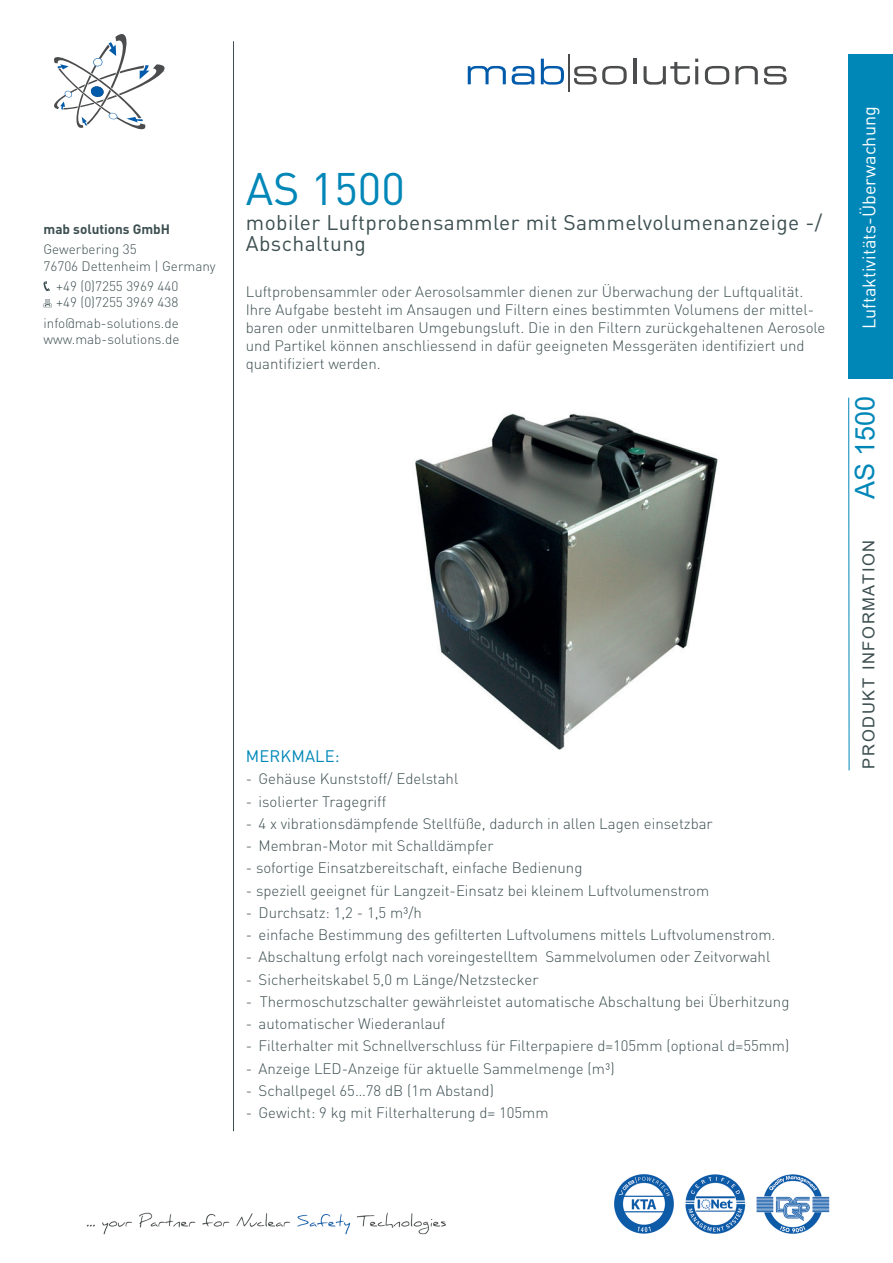
<style>
.page{position:relative;width:893px;height:1263px;background:#fff}
.page>*{position:absolute;margin:0;border:0;box-sizing:border-box;transform-origin:0 0}
.t1{font:45px "DIN Pro";color:#0087b8}
.t2{font:27px "Arial";color:#0087b8}
.t3{font:21px/21px "DIN Pro";letter-spacing:.02em;color:#3d4f51}
.t4{font:18px "DIN Pro";color:#fff}
.t5{font:16.5px "Arial";letter-spacing:.1em;color:#3d4f51}
.t6{font:16.5px "DIN Pro";letter-spacing:.01em;color:#0087b8}
.t7{font:300 15px/18px "DIN Pro";color:#3d4f51}
.t8{font:300 13.5px/16.2px "DIN Pro";color:#3d4f51}
.t9{font:700 13.5px "DIN Pro";color:#3d4f51}
</style>
<div class="page">
<svg style="left:468px;top:66px;width:38px;height:18px"></svg>
<svg style="left:512px;top:66px;width:22px;height:19px"></svg>
<svg style="left:541px;top:59px;width:23px;height:26px"></svg>
<svg style="left:574px;top:66px;width:53px;height:19px"></svg>
<hr style="left:633px;top:59px;width:3px;height:25px;background:#4b4c4d">
<svg style="left:644px;top:59px;width:54px;height:26px"></svg>
<svg style="left:705px;top:66px;width:24px;height:19px"></svg>
<svg style="left:735px;top:66px;width:23px;height:18px"></svg>
<svg style="left:764px;top:66px;width:23px;height:19px"></svg>
<hr style="left:569px;top:54px;width:1px;height:37px;background:#4b4c4d">
<svg style="left:54px;top:34px;width:111px;height:95px"></svg>
<hr style="left:848px;top:398px;width:1px;height:372px;background:#0087b8">
<div style="left:848px;top:54px;width:45px;height:324px;background:#0087b8"></div>
<img style="left:86px;top:1174px;width:744px;height:61px">
<hr style="left:233px;top:41px;width:1px;height:1090px;background:#3d4f51">
<svg style="left:43px;top:281px;width:7px;height:10px"></svg>
<svg style="left:44px;top:299px;width:8px;height:8px"></svg>
<img style="left:414px;top:413px;width:304px;height:337px">
<p class="t9" style="left:44px;top:220px;width:128px">mab solutions GmbH</p>
<p class="t8" style="left:44px;top:241px;width:174px">Gewerbering 35<br>76706 Dettenheim | Germany</p>
<p class="t8" style="left:56px;top:278px;width:124px">+49 (0)7255 3969 440 +49 (0)7255 3969 438</p>
<p class="t8" style="left:44px;top:314px;width:137px">info@mab-solutions.de www.mab-solutions.de</p>
<h1 class="t1" style="left:246px;top:158px;width:161px">AS 1500</h1>
<h3 class="t3" style="left:246px;top:211px;width:578px">mobiler Luftprobensammler mit Sammelvolumenanzeige -/<br>Abschaltung</h3>
<p class="t7" style="left:246px;top:282px;width:581px">Luftprobensammler oder Aerosolsammler dienen zur Überwachung der Luftqualität.<br>Ihre Aufgabe besteht im Ansaugen und Filtern eines bestimmten Volumens der mittel&shy;baren oder unmittelbaren Umgebungsluft. Die in den Filtern zurückgehaltenen Aerosole und Partikel können anschliessend in dafür geeigneten Messgeräten identifiziert und quantifiziert werden.</p>
<p class="t6" style="left:246px;top:745px;width:95px">MERKMALE:</p>
<p class="t7" style="left:246px;top:769px;width:214px">- Gehäuse Kunststoff/ Edelstahl</p>
<p class="t7" style="left:246px;top:791px;width:142px">- isolierter Tragegriff</p>
<p class="t7" style="left:246px;top:814px;width:468px">- 4 x vibrationsdämpfende Stellfüße, dadurch in allen Lagen einsetzbar</p>
<p class="t7" style="left:246px;top:836px;width:249px">- Membran-Motor mit Schalldämpfer</p>
<p class="t7" style="left:246px;top:858px;width:338px">- sofortige Einsatzbereitschaft, einfache Bedienung</p>
<p class="t7" style="left:246px;top:880px;width:465px">- speziell geeignet für Langzeit-Einsatz bei kleinem Luftvolumenstrom</p>
<p class="t7" style="left:246px;top:903px;width:178px">- Durchsatz: 1,2 - 1,5 m³/h</p>
<p class="t7" style="left:246px;top:925px;width:531px">- einfache Bestimmung des gefilterten Luftvolumens mittels Luftvolumenstrom.</p>
<p class="t7" style="left:246px;top:947px;width:526px">- Abschaltung erfolgt nach voreingestelltem Sammelvolumen oder Zeitvorwahl</p>
<p class="t7" style="left:246px;top:969px;width:294px">- Sicherheitskabel 5,0 m Länge/Netzstecker</p>
<p class="t7" style="left:246px;top:992px;width:545px">- Thermoschutzschalter gewährleistet automatische Abschaltung bei Überhitzung</p>
<p class="t7" style="left:246px;top:1014px;width:201px">- automatischer Wiederanlauf</p>
<p class="t7" style="left:246px;top:1036px;width:545px">- Filterhalter mit Schnellverschluss für Filterpapiere d=105mm (optional d=55mm)</p>
<p class="t7" style="left:246px;top:1058px;width:370px">- Anzeige LED-Anzeige für aktuelle Sammelmenge (m³)</p>
<p class="t7" style="left:246px;top:1081px;width:250px">- Schallpegel 65…78 dB (1m Abstand)</p>
<p class="t7" style="left:246px;top:1103px;width:304px">- Gewicht: 9 kg mit Filterhalterung d= 105mm</p>
<p class="t4" style="left:857px;top:329px;width:224px;rotate:-90deg">Luftaktivitäts-Überwachung</p>
<h2 class="t2" style="left:846px;top:499px;width:105px;rotate:-90deg">AS 1500</h2>
<p class="t5" style="left:857px;top:769px;width:230px;rotate:-90deg">PRODUKT INFORMATION</p>
</div>
